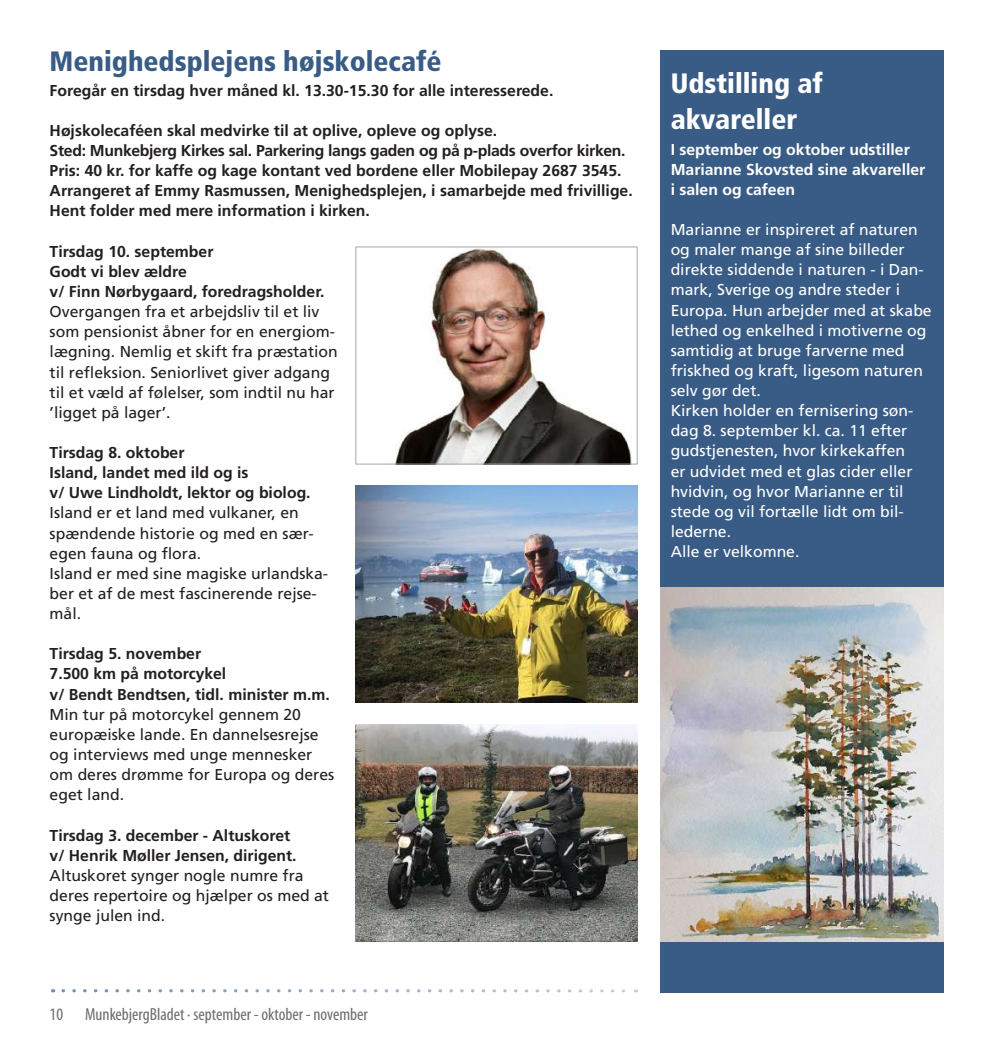
<style>
.page{position:relative;width:993px;height:1042px;background:#fff}
.page>*{position:absolute;margin:0;border:0;box-sizing:border-box;transform-origin:0 0}
.t1{font:900 condensed 28px "Frutiger LT Std";color:#395c86}
.t2{font:900 condensed 28px/36.4px "Frutiger LT Std";color:#fff}
.t3{font:condensed 17.5px "Myriad Pro";color:#6c6d70}
.t4{font:700 15.75px/20.1px "Frutiger LT Std";color:#231f20}
.t5{font:15.75px/20.1px "Frutiger LT Std";color:#231f20}
.t6{font:15.75px/20.1px "Frutiger LT Std";color:#fff}
.t7{font:700 15.75px/20.1px "Frutiger LT Std";color:#fff}
</style>
<div class="page">
<div style="left:660px;top:50px;width:283px;height:942px;background:#395c86"></div>
<img style="left:660px;top:587px;width:283px;height:354px">
<img style="left:356px;top:486px;width:281px;height:217px">
<img style="left:356px;top:724px;width:281px;height:217px">
<img style="left:395px;top:249px;width:237px;height:213px">
<div style="left:355px;top:247px;width:282px;height:217px;border:1px solid #a6a6a6"></div>
<svg style="left:63px;top:989px;width:573px;height:3px"></svg>
<h1 class="t1" style="left:50px;top:44px;width:393px">Menighedsplejens højskolecafé</h1>
<p class="t4" style="left:50px;top:80px;width:505px">Foregår en tirsdag hver måned kl. 13.30-15.30 for alle interesserede.</p>
<p class="t4" style="left:50px;top:120px;width:584px">Højskolecaféen skal medvirke til at oplive, opleve og oplyse.<br>Sted: Munkebjerg Kirkes sal. Parkering langs gaden og på p-plads overfor kirken.<br>Pris: 40 kr. for kaffe og kage kontant ved bordene eller Mobilepay 2687 3545.<br>Arrangeret af Emmy Rasmussen, Menighedsplejen, i samarbejde med frivillige.<br>Hent folder med mere information i kirken.</p>
<p class="t4" style="left:50px;top:241px;width:276px">Tirsdag 10. september<br>Godt vi blev ældre<br>v/ Finn Nørbygaard, foredragsholder.</p>
<p class="t5" style="left:50px;top:302px;width:289px">Overgangen fra et arbejdsliv til et liv som pensionist åbner for en energiom&shy;lægning. Nemlig et skift fra præstation til refleksion. Seniorlivet giver adgang til et væld af følelser, som indtil nu har ’ligget på lager’.</p>
<p class="t4" style="left:50px;top:442px;width:262px">Tirsdag 8. oktober<br>Island, landet med ild og is<br>v/ Uwe Lindholdt, lektor og biolog.</p>
<p class="t5" style="left:50px;top:503px;width:280px">Island er et land med vulkaner, en spændende historie og med en sær&shy;egen fauna og flora.<br>Island er med sine magiske urlandska&shy;ber et af de mest fascinerende rejse&shy;mål.</p>
<p class="t4" style="left:50px;top:644px;width:282px">Tirsdag 5. november<br>7.500 km på motorcykel<br>v/ Bendt Bendtsen, tidl. minister m.m.</p>
<p class="t5" style="left:50px;top:704px;width:286px">Min tur på motorcykel gennem 20 europæiske lande. En dannelsesrejse og interviews med unge mennesker om deres drømme for Europa og deres eget land.</p>
<p class="t4" style="left:50px;top:825px;width:248px">Tirsdag 3. december - Altuskoret v/ Henrik Møller Jensen, dirigent.</p>
<p class="t5" style="left:50px;top:865px;width:281px">Altuskoret synger nogle numre fra deres repertoire og hjælper os med at synge julen ind.</p>
<p class="t3" style="left:50px;top:1005px;width:15px">10</p>
<p class="t3" style="left:85px;top:1005px;width:284px">MunkebjergBladet · september - oktober - november</p>
<h1 class="t2" style="left:670px;top:65px;width:153px">Udstilling af akvareller</h1>
<p class="t7" style="left:670px;top:139px;width:256px">I september og oktober udstiller<br>Marianne Skovsted sine akvareller i salen og cafeen</p>
<p class="t6" style="left:670px;top:220px;width:262px">Marianne er inspireret af naturen og maler mange af sine billeder direkte siddende i naturen - i Dan&shy;mark, Sverige og andre steder i<br>Europa. Hun arbejder med at skabe lethed og enkelhed i motiverne og samtidig at bruge farverne med friskhed og kraft, ligesom naturen selv gør det.<br>Kirken holder en fernisering søn&shy;dag 8. september kl. ca. 11 efter gudstjenesten, hvor kirkekaffen<br>er udvidet med et glas cider eller hvidvin, og hvor Marianne er til stede og vil fortælle lidt om bil&shy;lederne.<br>Alle er velkomne.</p>
</div>
